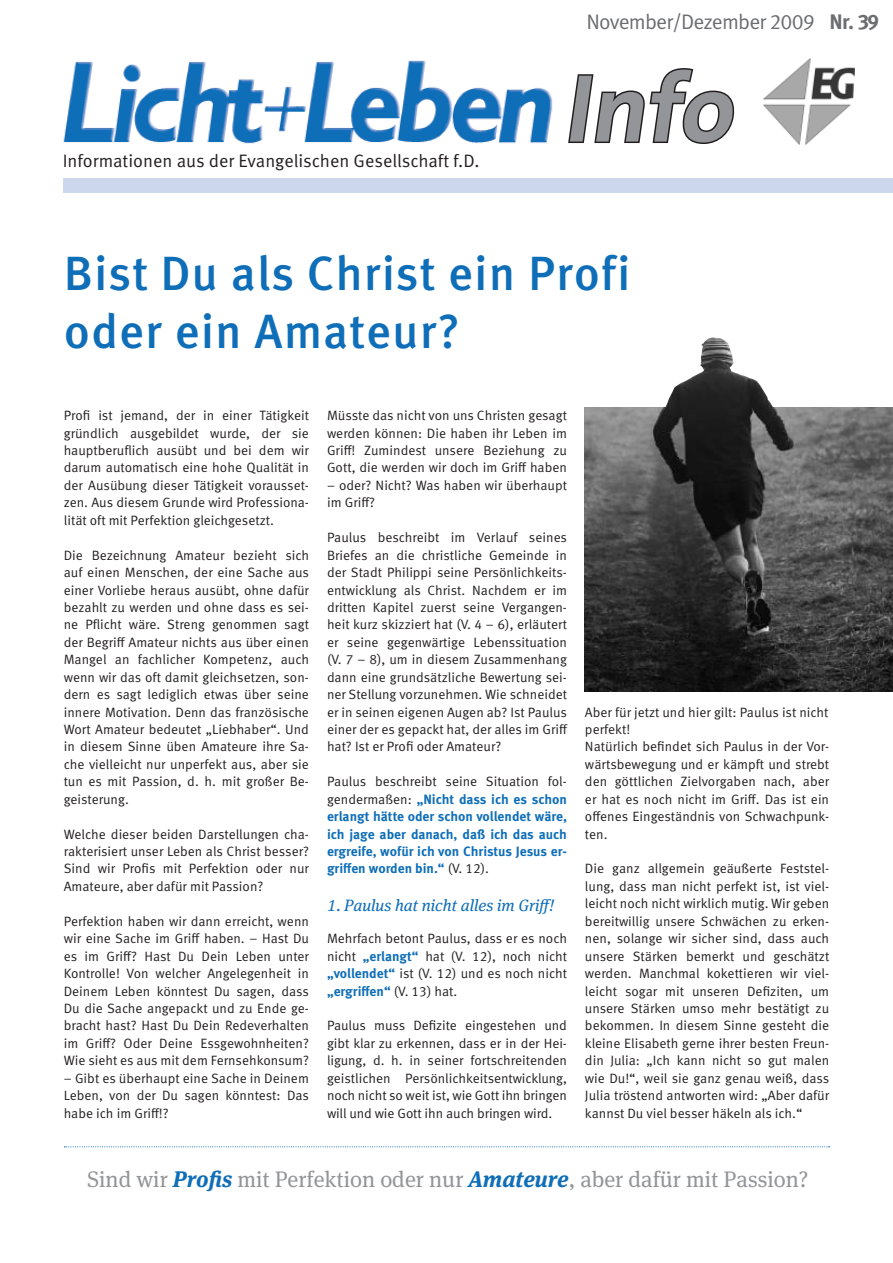
<style>
.page{position:relative;width:893px;height:1263px;background:#fff}
.page>*{position:absolute;margin:0;border:0;box-sizing:border-box;transform-origin:0 0}
.Überschrift_Artikel{font:700 97.5px "The Sans";color:#939598}
.Überschrift_Artikel-2{font:500 48px "Meta OT";letter-spacing:.02em;color:#0f6eb8}
.t1{font:22.5px "Meta Serif Pro";color:#939598}
.t2{font:21px "Meta OT";letter-spacing:-.04em;color:#6c6d70}
.t3{font:18px "Meta OT";color:#231f20}
.t4{font:italic 16.5px "Meta Serif Pro";color:#0f6eb8}
.t5{font:13.5px/17.4px "Meta OT";color:#231f20;text-align:justify}
.t6{font:700 13.5px/17.4px "Meta OT";color:#0f6eb8;text-align:justify}
.s1{font-weight:700}
.s2{font-weight:400;color:#231f20}
.s3{font-weight:700;color:#0f6eb8}
.s4{font-weight:700;font-style:italic;color:#0f6eb8}
</style>
<div class="page">
<img style="left:63px;top:60px;width:490px;height:84px">
<img style="left:763px;top:58px;width:92px;height:86px">
<svg style="left:568px;top:68px;width:167px;height:76px"></svg>
<div style="left:64px;top:178px;width:829px;height:14px;background:#ccd6ec"></div>
<svg style="left:64px;top:1146px;width:766px;height:1px"></svg>
<img style="left:585px;top:407px;width:308px;height:284px">
<img style="left:656px;top:337px;width:120px;height:88px">
<p class="t2" style="left:587px;top:9px;width:294px">November/Dezember 2009 <span class="s1">Nr. 39</span></p>
<p class="t3" style="left:63px;top:150px;width:418px">Informationen aus der Evangelischen Gesellschaft f.D.</p>
<p class="Überschrift_Artikel" style="left:563px;top:46px;width:188px">Info</p>
<p class="Überschrift_Artikel-2" style="left:64px;top:244px;width:568px">Bist Du als Christ ein Profi</p>
<p class="Überschrift_Artikel-2" style="left:64px;top:301px;width:398px">oder ein Amateur?</p>
<p class="t5" style="left:64px;top:407px;width:247px">Profi ist jemand, der in einer Tätigkeit gründlich ausgebildet wurde, der sie hauptberuflich ausübt und bei dem wir darum automatisch eine hohe Qualität in der Ausübung dieser Tätigkeit vorausset&shy;zen. Aus diesem Grunde wird Professiona&shy;lität oft mit Perfektion gleichgesetzt.</p>
<p class="t5" style="left:64px;top:546px;width:247px">Die Bezeichnung Amateur bezieht sich auf einen Menschen, der eine Sache aus einer Vorliebe heraus ausübt, ohne dafür bezahlt zu werden und ohne dass es sei&shy;ne Pflicht wäre. Streng genommen sagt der Begriff Amateur nichts aus über einen Mangel an fachlicher Kompetenz, auch wenn wir das oft damit gleichsetzen, son&shy;dern es sagt lediglich etwas über seine innere Motivation. Denn das französische Wort Amateur bedeutet „Liebhaber“. Und in diesem Sinne üben Amateure ihre Sa&shy;che vielleicht nur unperfekt aus, aber sie tun es mit Passion, d. h. mit großer Be&shy;geisterung.</p>
<p class="t5" style="left:64px;top:825px;width:247px">Welche dieser beiden Darstellungen cha&shy;rakterisiert unser Leben als Christ besser?<br>Sind wir Profis mit Perfektion oder nur Amateure, aber dafür mit Passion?</p>
<p class="t5" style="left:64px;top:912px;width:247px">Perfektion haben wir dann erreicht, wenn wir eine Sache im Griff haben. – Hast Du es im Griff? Hast Du Dein Leben unter Kontrolle! Von welcher Angelegenheit in Deinem Leben könntest Du sagen, dass Du die Sache angepackt und zu Ende ge&shy;bracht hast? Hast Du Dein Redeverhalten im Griff? Oder Deine Essgewohnheiten?<br>Wie sieht es aus mit dem Fernsehkonsum?</p>
<p class="t5" style="left:64px;top:1069px;width:247px">– Gibt es überhaupt eine Sache in Deinem Leben, von der Du sagen könntest: Das habe ich im Griff!?</p>
<p class="t5" style="left:327px;top:407px;width:242px">Müsste das nicht von uns Christen gesagt werden können: Die haben ihr Leben im Griff! Zumindest unsere Beziehung zu Gott, die werden wir doch im Griff haben</p>
<p class="t5" style="left:327px;top:477px;width:242px">– oder? Nicht? Was haben wir überhaupt im Griff?</p>
<p class="t5" style="left:327px;top:529px;width:242px">Paulus beschreibt im Verlauf seines Briefes an die christliche Gemeinde in der Stadt Philippi seine Persönlichkeits&shy;entwicklung als Christ. Nachdem er im dritten Kapitel zuerst seine Vergangen&shy;heit kurz skizziert hat (V. 4 – 6), erläutert er seine gegenwärtige Lebenssituation (V. 7 – 8), um in diesem Zusammenhang dann eine grundsätzliche Bewertung sei&shy;ner Stellung vorzunehmen. Wie schneidet er in seinen eigenen Augen ab? Ist Paulus einer der es gepackt hat, der alles im Griff hat? Ist er Profi oder Amateur?</p>
<p class="t6" style="left:327px;top:773px;width:241px"><span class="s2">Paulus beschreibt seine Situation fol&shy;gendermaßen:</span> „Nicht dass ich es schon erlangt hätte oder schon vollendet wäre, ich jage aber danach, daß ich das auch ergreife, wofür ich von Christus Jesus er&shy;griffen worden bin.“ <span class="s2">(V. 12).</span></p>
<p class="t4" style="left:327px;top:893px;width:229px">1. Paulus hat nicht alles im Griff!</p>
<p class="t5" style="left:327px;top:930px;width:242px">Mehrfach betont Paulus, dass er es noch nicht <span class="s3">„erlangt“</span> hat (V. 12), noch nicht <span class="s3">„vollendet“</span> ist (V. 12) und es noch nicht <span class="s3">„ergriffen“</span> (V. 13) hat.</p>
<p class="t5" style="left:327px;top:1017px;width:241px">Paulus muss Defizite eingestehen und gibt klar zu erkennen, dass er in der Hei&shy;ligung, d. h. in seiner fortschreitenden geistlichen Persönlichkeitsentwicklung, noch nicht so weit ist, wie Gott ihn bringen will und wie Gott ihn auch bringen wird.</p>
<p class="t5" style="left:585px;top:703px;width:245px">Aber für jetzt und hier gilt: Paulus ist nicht perfekt!</p>
<p class="t5" style="left:585px;top:738px;width:246px">Natürlich befindet sich Paulus in der Vor&shy;wärtsbewegung und er kämpft und strebt den göttlichen Zielvorgaben nach, aber er hat es noch nicht im Griff. Das ist ein offenes Eingeständnis von Schwachpunk&shy;ten.</p>
<p class="t5" style="left:585px;top:860px;width:246px">Die ganz allgemein geäußerte Feststel&shy;lung, dass man nicht perfekt ist, ist viel&shy;leicht noch nicht wirklich mutig. Wir geben bereitwillig unsere Schwächen zu erken&shy;nen, solange wir sicher sind, dass auch unsere Stärken bemerkt und geschätzt werden. Manchmal kokettieren wir viel&shy;leicht sogar mit unseren Defiziten, um unsere Stärken umso mehr bestätigt zu bekommen. In diesem Sinne gesteht die kleine Elisabeth gerne ihrer besten Freun&shy;din Julia: „Ich kann nicht so gut malen wie Du!“, weil sie ganz genau weiß, dass Julia tröstend antworten wird: „Aber dafür kannst Du viel besser häkeln als ich.“</p>
<p class="t1" style="left:87px;top:1163px;width:723px">Sind wir <span class="s4">Profis</span> mit Perfektion oder nur <span class="s4">Amateure</span>, aber dafür mit Passion?</p>
</div>
